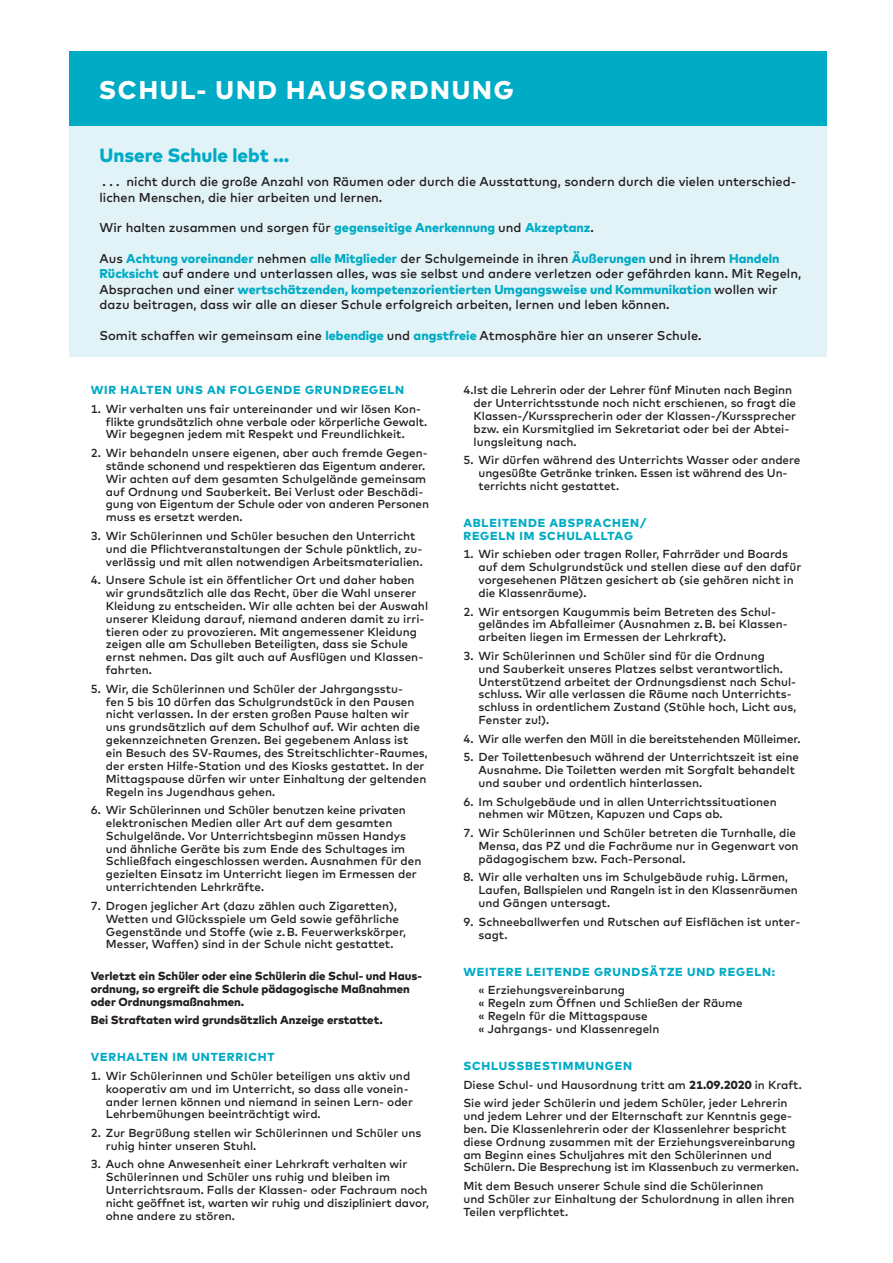
<style>
.page{position:relative;width:893px;height:1263px;background:#fff}
.page>*{position:absolute;margin:0;border:0;box-sizing:border-box;transform-origin:0 0}
.t1{font:800 25.5px "Mark";letter-spacing:.07em;color:#fff}
.t2{font:800 19.2px "Mark";color:#00abc5}
.t3{font:500 12.75px/15.3px "Mark";color:#231f20}
.t4{font:500 11.7px/12.9px "Mark";color:#231f20}
.t5{font:800 11.7px/12.9px "Mark";color:#231f20}
.t6{font:800 11.7px/12.9px "Mark";letter-spacing:.07em;color:#00abc5}
.s1{font-weight:800;color:#00abc5}
.s2{font-weight:800}
</style>
<div class="page">
<div style="left:69px;top:51px;width:758px;height:75px;background:#00abc5"></div>
<div style="left:69px;top:126px;width:758px;height:231px;background:#e2f3f7"></div>
<h1 class="t1" style="left:99px;top:73px;width:416px">SCHUL- UND HAUSORDNUNG</h1>
<h2 class="t2" style="left:99px;top:142px;width:191px">Unsere Schule lebt …</h2>
<p class="t3" style="left:99px;top:174px;width:698px">. . . nicht durch die große Anzahl von Räumen oder durch die Ausstattung, sondern durch die vielen unterschied&shy;lichen Menschen, die hier arbeiten und lernen.</p>
<p class="t3" style="left:99px;top:220px;width:496px">Wir halten zusammen und sorgen für <span class="s1">gegenseitige Anerkennung</span> und <span class="s1">Akzeptanz</span>.</p>
<p class="t3" style="left:99px;top:251px;width:703px">Aus <span class="s1">Achtung voreinander</span> nehmen <span class="s1">alle Mitglieder</span> der Schulgemeinde in ihren <span class="s1">Äußerungen</span> und in ihrem <span class="s1">Handeln Rücksicht</span> auf andere und unterlassen alles, was sie selbst und andere verletzen oder gefährden kann. Mit Regeln, Absprachen und einer <span class="s1">wertschätzenden, kompetenzorientierten Umgangsweise und Kommunikation</span> wollen wir dazu beitragen, dass wir alle an dieser Schule erfolgreich arbeiten, lernen und leben können.</p>
<p class="t3" style="left:99px;top:327px;width:603px">Somit schaffen wir gemeinsam eine <span class="s1">lebendige</span> und <span class="s1">angstfreie</span> Atmosphäre hier an unserer Schule.</p>
<p class="t6" style="left:91px;top:383px;width:315px">WIR HALTEN UNS AN FOLGENDE GRUNDREGELN</p>
<p class="t4" style="left:106px;top:402px;width:323px;text-indent:-15px">1. Wir verhalten uns fair untereinander und wir lösen Kon&shy;flikte grundsätzlich ohne verbale oder körperliche Gewalt.<br>Wir begegnen jedem mit Respekt und Freundlichkeit.</p>
<p class="t4" style="left:106px;top:446px;width:325px;text-indent:-15px">2. Wir behandeln unsere eigenen, aber auch fremde Gegen&shy;stände schonend und respektieren das Eigentum anderer.<br>Wir achten auf dem gesamten Schulgelände gemeinsam auf Ordnung und Sauberkeit. Bei Verlust oder Beschädi&shy;gung von Eigentum der Schule oder von anderen Personen muss es ersetzt werden.</p>
<p class="t4" style="left:106px;top:529px;width:318px;text-indent:-15px">3. Wir Schülerinnen und Schüler besuchen den Unterricht und die Pflichtveranstaltungen der Schule pünktlich, zu&shy;verlässig und mit allen notwendigen Arbeitsmaterialien.</p>
<p class="t4" style="left:106px;top:573px;width:324px;text-indent:-15px">4. Unsere Schule ist ein öffentlicher Ort und daher haben wir grundsätzlich alle das Recht, über die Wahl unserer Kleidung zu entscheiden. Wir alle achten bei der Auswahl unserer Kleidung darauf, niemand anderen damit zu irri&shy;tieren oder zu provozieren. Mit angemessener Kleidung zeigen alle am Schulleben Beteiligten, dass sie Schule ernst nehmen. Das gilt auch auf Ausflügen und Klassen&shy;fahrten.</p>
<p class="t4" style="left:106px;top:682px;width:323px;text-indent:-15px">5. Wir, die Schülerinnen und Schüler der Jahrgangsstu-<br>fen 5 bis 10 dürfen das Schulgrundstück in den Pausen nicht verlassen. In der ersten großen Pause halten wir uns grundsätzlich auf dem Schulhof auf. Wir achten die gekennzeichneten Grenzen. Bei gegebenem Anlass ist ein Besuch des SV-Raumes, des Streitschlichter-Raumes, der ersten Hilfe-Station und des Kiosks gestattet. In der Mittagspause dürfen wir unter Einhaltung der geltenden Regeln ins Jugendhaus gehen.</p>
<p class="t4" style="left:106px;top:803px;width:317px;text-indent:-15px">6. Wir Schülerinnen und Schüler benutzen keine privaten elektronischen Medien aller Art auf dem gesamten Schulgelände. Vor Unterrichtsbeginn müssen Handys und ähnliche Geräte bis zum Ende des Schultages im Schließfach eingeschlossen werden. Ausnahmen für den gezielten Einsatz im Unterricht liegen im Ermessen der unterrichtenden Lehrkräfte.</p>
<p class="t4" style="left:106px;top:899px;width:302px;text-indent:-15px">7. Drogen jeglicher Art (dazu zählen auch Zigaretten), Wetten und Glücksspiele um Geld sowie gefährliche Gegenstände und Stoffe (wie z.B. Feuerwerkskörper, Messer, Waffen) sind in der Schule nicht gestattet.</p>
<p class="t5" style="left:91px;top:969px;width:333px">Verletzt ein Schüler oder eine Schülerin die Schul- und Haus&shy;ordnung, so ergreift die Schule pädagogische Maßnahmen oder Ordnungsmaßnahmen.</p>
<p class="t5" style="left:91px;top:1013px;width:294px">Bei Straftaten wird grundsätzlich Anzeige erstattet.</p>
<p class="t6" style="left:91px;top:1050px;width:185px">VERHALTEN IM UNTERRICHT</p>
<p class="t4" style="left:106px;top:1069px;width:309px;text-indent:-15px">1. Wir Schülerinnen und Schüler beteiligen uns aktiv und kooperativ am und im Unterricht, so dass alle vonein&shy;ander lernen können und niemand in seinen Lern- oder Lehrbemühungen beeinträchtigt wird.</p>
<p class="t4" style="left:106px;top:1126px;width:317px;text-indent:-15px">2. Zur Begrüßung stellen wir Schülerinnen und Schüler uns ruhig hinter unseren Stuhl.</p>
<p class="t4" style="left:106px;top:1157px;width:325px;text-indent:-15px">3. Auch ohne Anwesenheit einer Lehrkraft verhalten wir Schülerinnen und Schüler uns ruhig und bleiben im Unterrichtsraum. Falls der Klassen- oder Fachraum noch nicht geöffnet ist, warten wir ruhig und diszipliniert davor, ohne andere zu stören.</p>
<p class="t4" style="left:474px;top:383px;width:324px;text-indent:-10px">4.Ist die Lehrerin oder der Lehrer fünf Minuten nach Beginn der Unterrichtsstunde noch nicht erschienen, so fragt die Klassen-/Kurssprecherin oder der Klassen-/Kurssprecher bzw. ein Kursmitglied im Sekretariat oder bei der Abtei&shy;lungsleitung nach.</p>
<p class="t4" style="left:479px;top:453px;width:323px;text-indent:-15px">5. Wir dürfen während des Unterrichts Wasser oder andere ungesüßte Getränke trinken. Essen ist während des Un&shy;terrichts nicht gestattet.</p>
<p class="t6" style="left:463px;top:516px;width:184px">ABLEITENDE ABSPRACHEN/<br>REGELN IM SCHULALLTAG</p>
<p class="t4" style="left:479px;top:548px;width:324px;text-indent:-15px">1. Wir schieben oder tragen Roller, Fahrräder und Boards auf dem Schulgrundstück und stellen diese auf den dafür vorgesehenen Plätzen gesichert ab (sie gehören nicht in die Klassenräume).</p>
<p class="t4" style="left:479px;top:605px;width:311px;text-indent:-15px">2. Wir entsorgen Kaugummis beim Betreten des Schul&shy;geländes im Abfalleimer (Ausnahmen z.B. bei Klassen&shy;arbeiten liegen im Ermessen der Lehrkraft).</p>
<p class="t4" style="left:479px;top:649px;width:319px;text-indent:-15px">3. Wir Schülerinnen und Schüler sind für die Ordnung<br>und Sauberkeit unseres Platzes selbst verantwortlich.<br>Unterstützend arbeitet der Ordnungsdienst nach Schul&shy;schluss. Wir alle verlassen die Räume nach Unterrichts&shy;schluss in ordentlichem Zustand (Stühle hoch, Licht aus, Fenster zu!).</p>
<p class="t4" style="left:463px;top:732px;width:339px">4. Wir alle werfen den Müll in die bereitstehenden Mülleimer.</p>
<p class="t4" style="left:479px;top:750px;width:322px;text-indent:-15px">5. Der Toilettenbesuch während der Unterrichtszeit ist eine<br>Ausnahme. Die Toiletten werden mit Sorgfalt behandelt und sauber und ordentlich hinterlassen.</p>
<p class="t4" style="left:479px;top:795px;width:300px;text-indent:-15px">6. Im Schulgebäude und in allen Unterrichtssituationen nehmen wir Mützen, Kapuzen und Caps ab.</p>
<p class="t4" style="left:479px;top:826px;width:322px;text-indent:-15px">7. Wir Schülerinnen und Schüler betreten die Turnhalle, die<br>Mensa, das PZ und die Fachräume nur in Gegenwart von pädagogischem bzw. Fach-Personal.</p>
<p class="t4" style="left:479px;top:870px;width:321px;text-indent:-15px">8. Wir alle verhalten uns im Schulgebäude ruhig. Lärmen,<br>Laufen, Ballspielen und Rangeln ist in den Klassenräumen und Gängen untersagt.</p>
<p class="t4" style="left:479px;top:915px;width:323px;text-indent:-15px">9. Schneeballwerfen und Rutschen auf Eisflächen ist unter&shy;sagt.</p>
<p class="t6" style="left:463px;top:965px;width:313px">WEITERE LEITENDE GRUNDSÄTZE UND REGELN:</p>
<p class="t4" style="left:479px;top:983px;width:266px">« Erziehungsvereinbarung<br>« Regeln zum Öffnen und Schließen der Räume « Regeln für die Mittagspause<br>« Jahrgangs- und Klassenregeln</p>
<p class="t4" style="left:463px;top:1056px;width:340px;line-height:18.6px"><span class="s1">SCHLUSSBESTIMMUNGEN<br></span>Diese Schul- und Hausordnung tritt am <span class="s2">21.09.2020</span> in Kraft.<br>Sie wird jeder Schülerin und jedem Schüler, jeder Lehrerin</p>
<p class="t4" style="left:463px;top:1109px;width:337px">und jedem Lehrer und der Elternschaft zur Kenntnis gege&shy;ben. Die Klassenlehrerin oder der Klassenlehrer bespricht diese Ordnung zusammen mit der Erziehungsvereinbarung am Beginn eines Schuljahres mit den Schülerinnen und Schülern. Die Besprechung ist im Klassenbuch zu vermerken.</p>
<p class="t4" style="left:463px;top:1179px;width:333px">Mit dem Besuch unserer Schule sind die Schülerinnen<br>und Schüler zur Einhaltung der Schulordnung in allen ihren<br>Teilen verpflichtet.</p>
</div>
